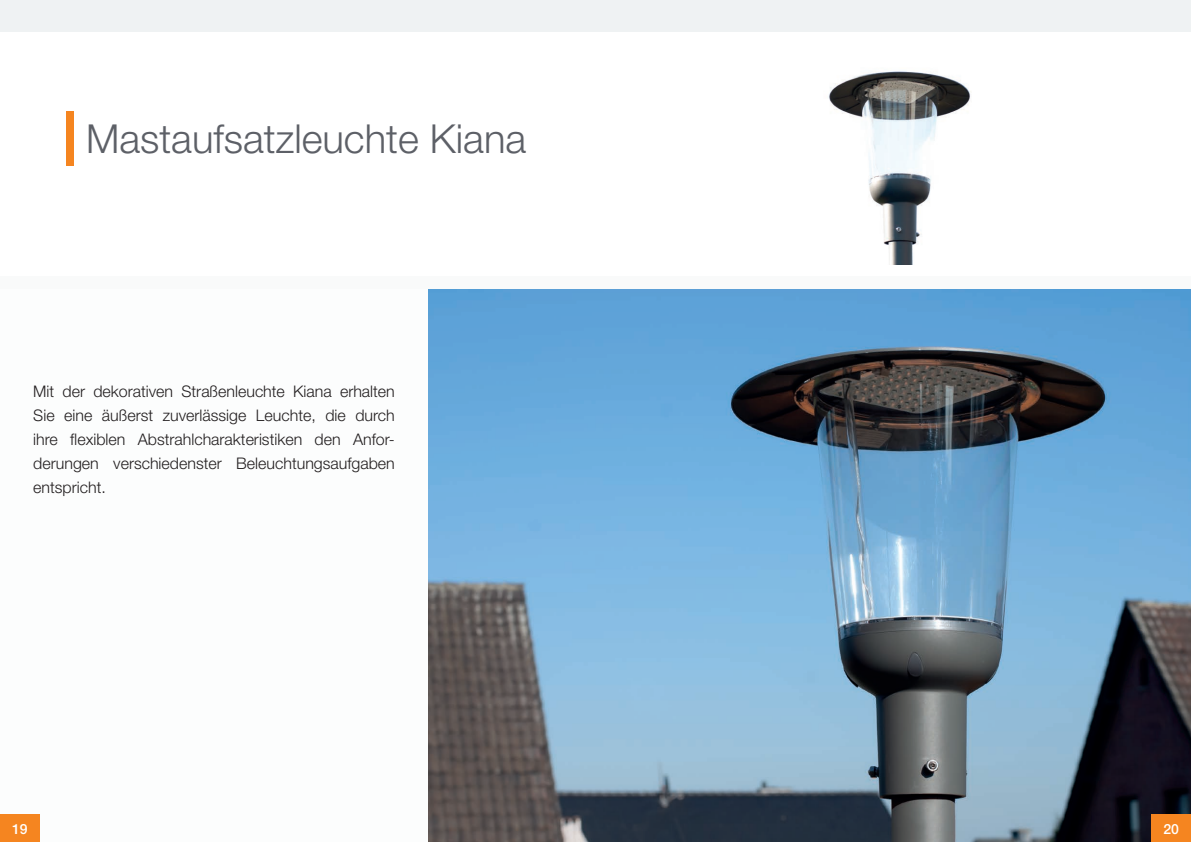
<style>
.page{position:relative;width:1191px;height:842px;background:#fff}
.page>*{position:absolute;margin:0;border:0;box-sizing:border-box;transform-origin:0 0}
.t1{font:300 40px "Helvetica Neue";color:#5d6067}
.t2{font:300 16px/24px "Helvetica Neue";color:#231f20;text-align:justify}
.t3{font:500 14px "Helvetica Neue";color:#fff}
</style>
<div class="page">
<img style="left:428px;top:289px;width:763px;height:553px">
<div style="left:0;top:276px;width:1191px;height:13px;background:#f9fafa"></div>
<div style="left:66px;top:111px;width:7px;height:54px;background:#f58520"></div>
<div style="left:0;top:0;width:1191px;height:31px;background:#eff2f3"></div>
<div style="left:1151px;top:814px;width:40px;height:28px;background:#f58520"></div>
<div style="left:0;top:814px;width:40px;height:28px;background:#f58520"></div>
<img style="left:828px;top:71px;width:143px;height:193px">
<p class="t1" style="left:86px;top:115px;width:442px">Mastaufsatzleuchte Kiana</p>
<p class="t2" style="left:33px;top:379px;width:363px">Mit der dekorativen Straßenleuchte Kiana erhalten Sie eine äußerst zuverlässige Leuchte, die durch ihre flexiblen Abstrahlcharakteristiken den Anfor&shy;derungen verschiedenster Beleuchtungsaufgaben entspricht.</p>
<p class="t3" style="left:12px;top:820px;width:17px">19</p>
<p class="t3" style="left:1163px;top:820px;width:17px">20</p>
</div>
